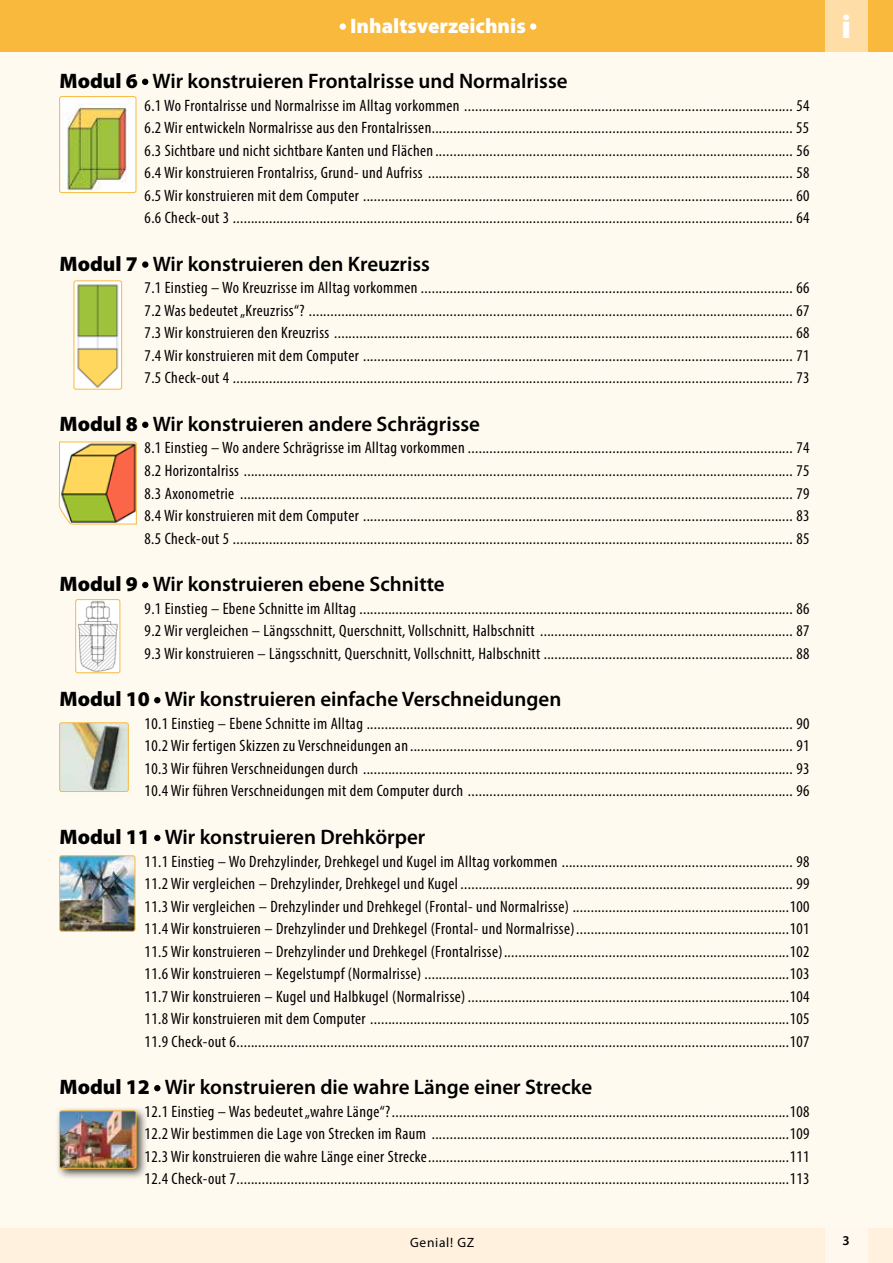
<style>
.page{position:relative;width:893px;height:1263px;background:#fff}
.page>*{position:absolute;margin:0;border:0;box-sizing:border-box;transform-origin:0 0}
.t1{font:900 33px "Myriad Pro";color:#fff}
.t2{font:600 21px "Myriad Pro";color:#000}
.t3{font:900 21px "Myriad Pro";color:#fff}
.t4{font:condensed 16.5px/22.5px "Myriad Pro";letter-spacing:.025em;color:#000;text-align:justify}
.t5{font:13.5px "Myriad Pro";letter-spacing:.05em;color:#000}
.t6{font:600 13.5px "Myriad Pro";color:#000}
.s1{font-weight:900}
</style>
<div class="page">
<div style="left:0;top:43px;width:893px;height:1190px;background:#fffaf0"></div>
<div style="left:0;top:1229px;width:893px;height:34px;background:#fff1dd"></div>
<div style="left:0;top:0;width:893px;height:51px;background:#f9b93c"></div>
<div style="left:825px;top:0;width:42px;height:51px;background:#fedda6"></div>
<div style="left:825px;top:1229px;width:42px;height:34px;background:#fff8ee"></div>
<svg style="left:142px;top:79px;width:6px;height:6px"></svg>
<div style="left:142px;top:261px;width:6px;height:7px;background:#000;border-radius:50%"></div>
<svg style="left:142px;top:422px;width:6px;height:6px"></svg>
<svg style="left:142px;top:582px;width:6px;height:6px"></svg>
<svg style="left:154px;top:697px;width:6px;height:6px"></svg>
<svg style="left:154px;top:835px;width:6px;height:6px"></svg>
<svg style="left:154px;top:1085px;width:6px;height:6px"></svg>
<img style="left:60px;top:98px;width:76px;height:95px">
<div style="left:60px;top:96px;width:76px;height:97px;border:1px solid #f9b93c;border-radius:2px"></div>
<img style="left:76px;top:601px;width:44px;height:72px">
<div style="left:76px;top:599px;width:44px;height:74px;border:1px solid #f9b93c;border-radius:2px"></div>
<img style="left:60px;top:723px;width:68px;height:67px">
<div style="left:60px;top:723px;width:68px;height:69px;border:1px solid #f9b93c;border-radius:2px"></div>
<img style="left:60px;top:856px;width:75px;height:75px">
<div style="left:60px;top:856px;width:75px;height:75px;border:1px solid #f9b93c;border-radius:2px"></div>
<svg style="left:59px;top:442px;width:78px;height:82px;background:#d7ac60"></svg>
<img style="left:74px;top:281px;width:48px;height:108px">
<div style="left:74px;top:281px;width:48px;height:108px;border:1px solid #f9b93c;border-radius:2px"></div>
<div style="left:55px;top:1106px;width:93px;height:74px;background:#000;opacity:.75"></div>
<img style="left:61px;top:1111px;width:75px;height:57px">
<div style="left:59px;top:1111px;width:77px;height:57px;border:1px solid #f9b93c;border-radius:2px"></div>
<div style="left:340px;top:23px;width:6px;height:7px;background:#fff;border-radius:50%"></div>
<div style="left:530px;top:23px;width:6px;height:7px;background:#fff;border-radius:50%"></div>
<p class="t3" style="left:350px;top:12px;width:177px">Inhaltsverzeichnis</p>
<h1 class="t1" style="left:841px;top:5px;width:11px">i</h1>
<p class="t2" style="left:60px;top:68px;width:510px"><span class="s1">Modul 6</span> Wir konstruieren Frontalrisse und Normalrisse</p>
<p class="t4" style="left:145px;top:94px;width:666px">6.1 Wo Frontalrisse und Normalrisse im Alltag vorkommen ........................................................................................... 54<br>6.2 Wir entwickeln Normalrisse aus den Frontalrissen.................................................................................................... 55<br>6.3 Sichtbare und nicht sichtbare Kanten und Flächen................................................................................................... 56<br>6.4 Wir konstruieren Frontalriss, Grund- und Aufriss ..................................................................................................... 58<br>6.5 Wir konstruieren mit dem Computer ....................................................................................................................... 60<br>6.6 Check-out 3 ........................................................................................................................................................... 64</p>
<p class="t2" style="left:60px;top:250px;width:372px"><span class="s1">Modul 7</span> Wir konstruieren den Kreuzriss</p>
<p class="t4" style="left:145px;top:276px;width:666px">7.1 Einstieg – Wo Kreuzrisse im Alltag vorkommen ....................................................................................................... 66<br>7.2 Was bedeutet „Kreuzriss“? ...................................................................................................................................... 67<br>7.3 Wir konstruieren den Kreuzriss ............................................................................................................................... 68<br>7.4 Wir konstruieren mit dem Computer ....................................................................................................................... 71<br>7.5 Check-out 4 ........................................................................................................................................................... 73</p>
<p class="t2" style="left:60px;top:411px;width:422px"><span class="s1">Modul 8</span> Wir konstruieren andere Schrägrisse</p>
<p class="t4" style="left:145px;top:437px;width:666px">8.1 Einstieg – Wo andere Schrägrisse im Alltag vorkommen .......................................................................................... 74<br>8.2 Horizontalriss ........................................................................................................................................................ 75<br>8.3 Axonometrie ......................................................................................................................................................... 79<br>8.4 Wir konstruieren mit dem Computer ....................................................................................................................... 83<br>8.5 Check-out 5 ........................................................................................................................................................... 85</p>
<p class="t2" style="left:60px;top:571px;width:387px"><span class="s1">Modul 9</span> Wir konstruieren ebene Schnitte</p>
<p class="t4" style="left:145px;top:597px;width:666px">9.1 Einstieg – Ebene Schnitte im Alltag ........................................................................................................................ 86<br>9.2 Wir vergleichen – Längsschnitt, Querschnitt, Vollschnitt, Halbschnitt ...................................................................... 87<br>9.3 Wir konstruieren – Längsschnitt, Querschnitt, Vollschnitt, Halbschnitt ..................................................................... 88</p>
<p class="t2" style="left:60px;top:686px;width:503px"><span class="s1">Modul 10</span> Wir konstruieren einfache Verschneidungen</p>
<p class="t4" style="left:145px;top:712px;width:666px">10.1 Einstieg – Ebene Schnitte im Alltag ...................................................................................................................... 90<br>10.2 Wir fertigen Skizzen zu Verschneidungen an.......................................................................................................... 91<br>10.3 Wir führen Verschneidungen durch ....................................................................................................................... 93<br>10.4 Wir führen Verschneidungen mit dem Computer durch .......................................................................................... 96</p>
<p class="t2" style="left:60px;top:824px;width:367px"><span class="s1">Modul 11</span> Wir konstruieren Drehkörper</p>
<p class="t4" style="left:145px;top:850px;width:666px">11.1 Einstieg – Wo Drehzylinder, Drehkegel und Kugel im Alltag vorkommen ................................................................ 98<br>11.2 Wir vergleichen – Drehzylinder, Drehkegel und Kugel ............................................................................................ 99<br>11.3 Wir vergleichen – Drehzylinder und Drehkegel (Frontal- und Normalrisse) ............................................................100<br>11.4 Wir konstruieren – Drehzylinder und Drehkegel (Frontal- und Normalrisse)...........................................................101<br>11.5 Wir konstruieren – Drehzylinder und Drehkegel (Frontalrisse)...............................................................................102<br>11.6 Wir konstruieren – Kegelstumpf (Normalrisse) .....................................................................................................103<br>11.7 Wir konstruieren – Kugel und Halbkugel (Normalrisse) .........................................................................................104<br>11.8 Wir konstruieren mit dem Computer ....................................................................................................................105<br>11.9 Check-out 6.........................................................................................................................................................107</p>
<p class="t2" style="left:60px;top:1074px;width:534px"><span class="s1">Modul 12</span> Wir konstruieren die wahre Länge einer Strecke</p>
<p class="t4" style="left:145px;top:1100px;width:666px">12.1 Einstieg – Was bedeutet „wahre Länge“?..............................................................................................................108<br>12.2 Wir bestimmen die Lage von Strecken im Raum ...................................................................................................109<br>12.3 Wir konstruieren die wahre Länge einer Strecke....................................................................................................111<br>12.4 Check-out 7.........................................................................................................................................................113</p>
<p class="t5" style="left:410px;top:1234px;width:66px">Genial! GZ</p>
<p class="t6" style="left:843px;top:1232px;width:9px">3</p>
</div>
